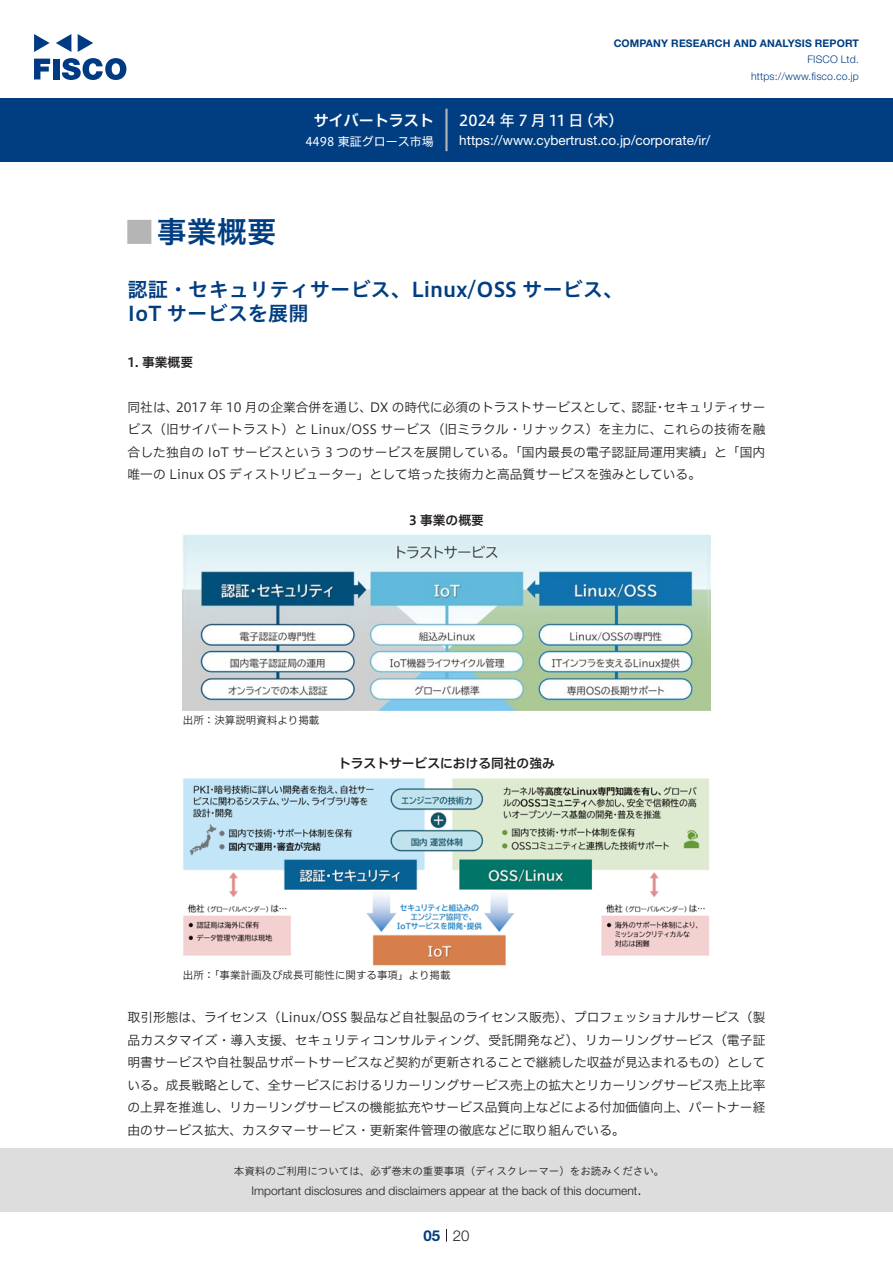
<style>
.page{position:relative;width:893px;height:1263px;background:#fff}
.page>*{position:absolute;margin:0;border:0;box-sizing:border-box;transform-origin:0 0}
.t1{font:30px "Hiragino UD Sans Std N W6";color:#003d81}
.t2{font:24px "Hiragino UD Sans Std N W6";color:#b5b5b6}
.中タイトル{font:20.25px/24px "Hiragino UD Sans Std W6";color:#003d81}
.t3{font:15px "Hiragino UD Sans F Std N W5";color:#fff}
.t4{font:15px "Hiragino UD Sans F Std N W6";color:#fff}
.t5{font:300 15px "Helvetica Neue LT Std";color:#231f20}
.t6{font:700 15px "Helvetica Neue LT Std";color:#003d81}
.t7{font:13.5px "Helvetica Neue LT Std";color:#fff}
.本文{font:12.75px/22.5px "Hiragino UD Sans F Std N W3";color:#231f20}
.チャートタイトル{font:12.75px "Hiragino UD Sans F Std N W6";color:#231f20}
.小タイトル{font:12.75px "Hiragino UD Sans F Std N W6";color:#231f20}
.t8{font:300 12px "Helvetica Neue LT Std";color:#231f20}
.t9{font:12px "Hiragino UD Sans F Std N W4";color:#fff}
.t10{font:10.5px "Hiragino UD Sans Std W3";color:#231f20}
.表組み基本スタイル{font:10.5px "Hiragino UD Sans F Std N W3";color:#231f20}
.t11{font:700 10.5px "Helvetica Neue LT Std";letter-spacing:.015em;color:#003d81}
.t12{font:300 10.5px/16.5px "Helvetica Neue LT Std";letter-spacing:.015em;color:#003d81;text-align:right}
</style>
<div class="page">
<div style="left:0;top:1148px;width:893px;height:64px;background:#ddd"></div>
<svg style="left:34px;top:59px;width:16px;height:20px"></svg>
<div style="left:53px;top:59px;width:6px;height:20px;background:#003a83"></div>
<svg style="left:62px;top:58px;width:64px;height:22px"></svg>
<svg style="left:34px;top:34px;width:16px;height:18px"></svg>
<svg style="left:78px;top:34px;width:15px;height:18px"></svg>
<svg style="left:56px;top:34px;width:15px;height:18px"></svg>
<div style="left:0;top:98px;width:893px;height:64px;background:#003d81"></div>
<hr style="left:445px;top:109px;width:3px;height:42px;background:#b5b5b6">
<svg style="left:446px;top:1229px;width:1px;height:13px"></svg>
<img style="left:183px;top:534px;width:527px;height:177px">
<img style="left:183px;top:778px;width:526px;height:187px">
<p class="t4" style="left:314px;top:109px;width:122px">サイバートラスト</p>
<p class="t9" style="left:305px;top:132px;width:130px">4498 東証グロース市場</p>
<p class="t11" style="left:614px;top:37px;width:247px">COMPANY RESEARCH AND ANALYSIS REPORT</p>
<p class="t12" style="left:751px;top:51px;width:109px">FISCO Ltd. https://www.fisco.co j p.</p>
<p class="t3" style="left:459px;top:109px;width:126px">2024 年 7 月 11 日</p>
<p class="t3" style="left:579px;top:109px;width:46px">（木(</p>
<p class="t7" style="left:459px;top:132px;width:253px">https://www.cybertrust.co j p. /corporate /i r/</p>
<p class="t1" style="left:157px;top:209px;width:121px">事業概要</p>
<p class="t2" style="left:128px;top:213px;width:25px">█</p>
<p class="中タイトル" style="left:128px;top:276px;width:497px">認証・セキュリティサービス、Linux/OSS サービス、<br>IoT サービスを展開</p>
<p class="小タイトル" style="left:128px;top:352px;width:67px">1. 事業概要</p>
<p class="本文" style="left:370px;top:395px;width:266px">DX の時代に必須のトラストサービスとして、</p>
<p class="本文" style="left:176px;top:395px;width:198px">2017 年 10 月の企業合併を通じ、</p>
<p class="本文" style="left:128px;top:395px;width:639px">同社は、<br>ビス（旧サイバートラスト）と Linux/OSS サービス（旧ミラクル・リナックス）を主力に、これらの技術を融合した独自の IoT サービスという 3 つのサービスを展開している。「国内最長の電子認証局運用実績」と「国内唯一の Linux OS ディストリビューター」として培った技術力と高品質サービスを強みとしている。</p>
<p class="チャートタイトル" style="left:409px;top:510px;width:76px">3 事業の概要</p>
<p class="本文" style="left:663px;top:395px;width:103px">セキュリティサー</p>
<p class="本文" style="left:631px;top:395px;width:27px">認証</p>
<p class="本文" style="left:654px;top:395px;width:14px">・</p>
<p class="表組み基本スタイル" style="left:183px;top:712px;width:138px">出所：決算説明資料より掲載</p>
<p class="チャートタイトル" style="left:338px;top:753px;width:218px">トラストサービスにおける同社の強み</p>
<p class="表組み基本スタイル" style="left:183px;top:967px;width:269px">出所「：事業計画及び成長可能性に関する事項」より掲載</p>
<p class="本文" style="left:128px;top:1005px;width:639px;text-align:justify">取引形態は、ライセンス（Linux/OSS 製品など自社製品のライセンス販売）、プロフェッショナルサービス（製品カスタマイズ・導入支援、セキュリティコンサルティング、受託開発など）、リカーリングサービス（電子証明書サービスや自社製品サポートサービスなど契約が更新されることで継続した収益が見込まれるもの）としている。成長戦略として、全サービスにおけるリカーリングサービス売上の拡大とリカーリングサービス売上比率の上昇を推進し、リカーリングサービスの機能拡充やサービス品質向上などによる付加価値向上、パートナー経由のサービス拡大、カスタマーサービス・更新案件管理の徹底などに取り組んでいる。</p>
<p class="t10" style="left:234px;top:1163px;width:432px">本資料のご利用については、必ず巻末の重要事項（ディスクレーマー）をお読みください。</p>
<p class="t5" style="left:637px;top:1180px;width:6px">.</p>
<p class="t8" style="left:251px;top:1183px;width:387px">Important disclosures and disclaimers appear at the back of this document</p>
<p class="t6" style="left:423px;top:1226px;width:18px">05</p>
<p class="t5" style="left:453px;top:1226px;width:18px">20</p>
</div>
